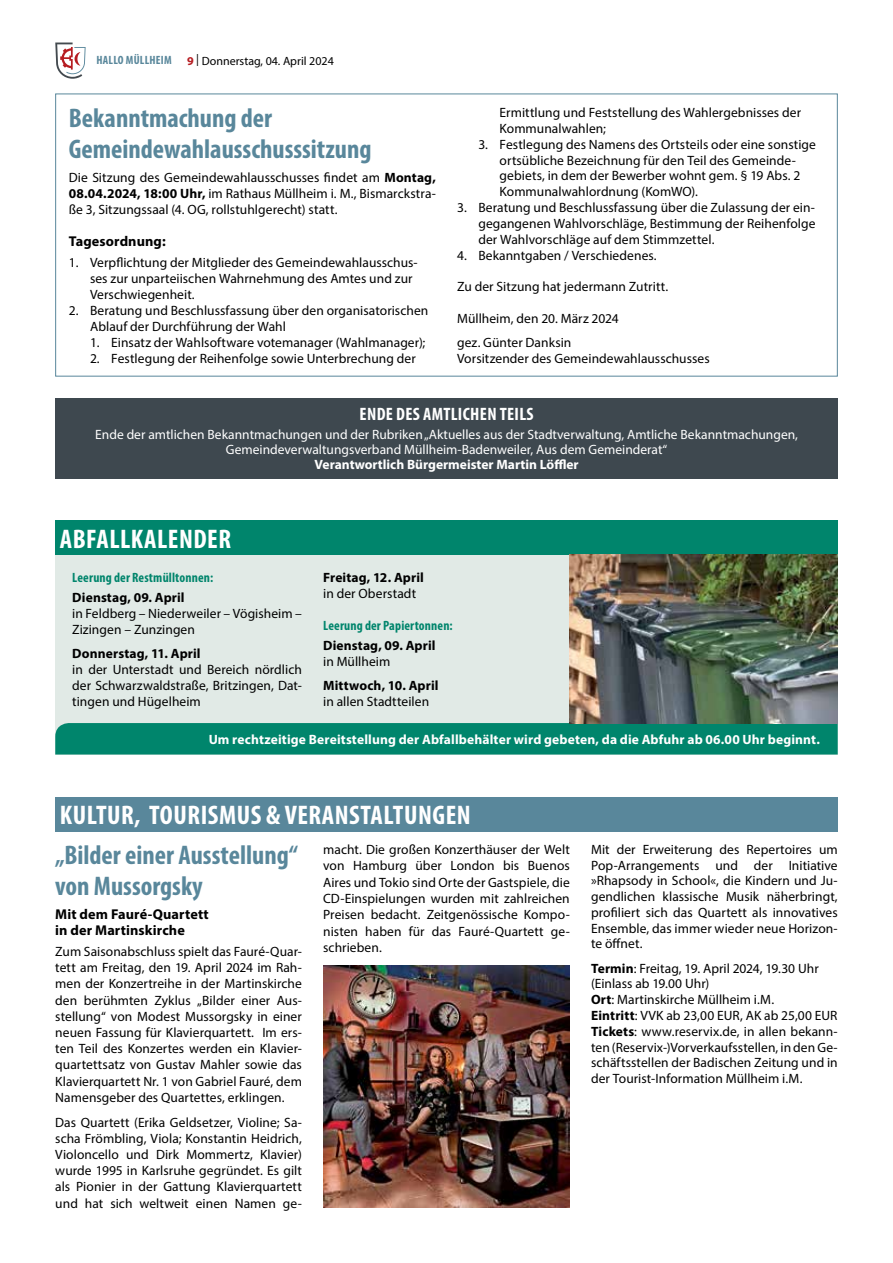
<style>
.page{position:relative;width:893px;height:1263px;background:#fff}
.page>*{position:absolute;margin:0;border:0;box-sizing:border-box;transform-origin:0 0}
.t1{font:700 condensed 27px/30.3px "Myriad Pro";color:#59879b}
.t2{font:700 condensed 27px "Myriad Pro";letter-spacing:.02em;color:#fff}
.t3{font:700 condensed 18px "Myriad Pro";letter-spacing:.02em;color:#fff}
.t4{font:700 14.25px/16.2px "Myriad Pro";letter-spacing:.01em;color:#000}
.t5{font:13.5px/15.8px "Myriad Pro";letter-spacing:.005em;color:#000;text-align:justify}
.t6{font:13.5px/15px "Myriad Pro";color:#fff;text-align:center}
.t7{font:700 13.5px "Myriad Pro";letter-spacing:.01em;color:#fff}
.t8{font:700 13.5px "Myriad Pro";letter-spacing:.01em;color:#000}
.t9{font:700 condensed 13.5px "Myriad Pro";letter-spacing:.01em;color:#00856c}
.t10{font:12px "Myriad Pro";color:#000}
.t11{font:700 condensed 12px "Myriad Pro";letter-spacing:.02em;color:#59879b}
.s1{font-weight:700;color:#b61d22}
.s2{font-weight:700}
</style>
<div class="page">
<svg style="left:55px;top:43px;width:31px;height:36px"></svg>
<div style="left:55px;top:398px;width:783px;height:80px;background:#3e484f"></div>
<div style="left:55px;top:521px;width:783px;height:233px;background:#e1eae6"></div>
<div style="left:55px;top:521px;width:783px;height:34px;background:#00856c"></div>
<div style="left:55px;top:723px;width:783px;height:31px;background:#00856c"></div>
<img style="left:570px;top:554px;width:268px;height:169px">
<div style="left:55px;top:797px;width:783px;height:34px;background:#59879b"></div>
<img style="left:323px;top:965px;width:247px;height:242px">
<p class="t11" style="left:96px;top:52px;width:76px">Hallo Müllheim</p>
<p class="t10" style="left:187px;top:53px;width:148px"><span class="s1">9</span> | Donnerstag, 04. April 2024</p>
<h1 class="t1" style="left:69px;top:103px;width:304px">Bekanntmachung der<br>Gemeindewahlausschusssitzung</h1>
<p class="t5" style="left:69px;top:169px;width:369px">Die Sitzung des Gemeindewahlausschusses findet am <span class="s2">Montag, 08.04.2024, 18:00 Uhr,</span> im Rathaus Müllheim i. M., Bismarckstra&shy;ße 3, Sitzungssaal (4. OG, rollstuhlgerecht) statt.</p>
<p class="t4" style="left:69px;top:233px;width:98px">Tagesordnung:</p>
<p class="t5" style="left:90px;top:254px;width:329px;text-align:left;text-indent:-21px">1. Verpflichtung der Mitglieder des Gemeindewahlausschus&shy;ses zur unparteiischen Wahrnehmung des Amtes und zur<br>Verschwiegenheit.</p>
<p class="t5" style="left:90px;top:302px;width:340px;text-indent:-21px">2. Beratung und Beschlussfassung über den organisatorischen<br>Ablauf der Durchführung der Wahl</p>
<p class="t5" style="left:90px;top:334px;width:337px">1. Einsatz der Wahlsoftware votemanager (Wahlmanager);</p>
<p class="t5" style="left:90px;top:350px;width:327px">2. Festlegung der Reihenfolge sowie Unterbrechung der</p>
<p class="t5" style="left:500px;top:105px;width:303px">Ermittlung und Feststellung des Wahlergebnisses der<br>Kommunalwahlen;</p>
<p class="t5" style="left:500px;top:136px;width:318px;text-align:left;text-indent:-21px">3. Festlegung des Namens des Ortsteils oder eine sonstige ortsübliche Bezeichnung für den Teil des Gemeinde&shy;gebiets, in dem der Bewerber wohnt gem. § 19 Abs. 2<br>Kommunalwahlordnung (KomWO).</p>
<p class="t5" style="left:478px;top:199px;width:339px;text-indent:-21px">3. Beratung und Beschlussfassung über die Zulassung der ein&shy;gegangenen Wahlvorschläge, Bestimmung der Reihenfolge der Wahlvorschläge auf dem Stimmzettel.</p>
<p class="t5" style="left:457px;top:247px;width:201px">4. Bekanntgaben / Verschiedenes.</p>
<p class="t5" style="left:457px;top:279px;width:213px">Zu der Sitzung hat jedermann Zutritt.</p>
<p class="t5" style="left:457px;top:306px;width:163px;line-height:24.3px">Müllheim, den 20. März 2024 gez. Günter Danksin</p>
<p class="t5" style="left:457px;top:350px;width:254px">Vorsitzender des Gemeindewahlausschusses</p>
<h2 class="t3" style="left:360px;top:402px;width:176px">ENDE DES AMTLICHEN TEILS</h2>
<p class="t6" style="left:95px;top:427px;width:704px">Ende der amtlichen Bekanntmachungen und der Rubriken „Aktuelles aus der Stadtverwaltung, Amtliche Bekanntmachungen,<br>Gemeindeverwaltungsverband Müllheim-Badenweiler, Aus dem Gemeinderat“</p>
<p class="t7" style="left:315px;top:455px;width:266px">Verantwortlich Bürgermeister Martin Löffler</p>
<h1 class="t2" style="left:60px;top:522px;width:173px">ABFALLKALENDER</h1>
<p class="t9" style="left:72px;top:569px;width:142px">Leerung der Restmülltonnen:</p>
<p class="t8" style="left:72px;top:589px;width:114px">Dienstag, 09. April</p>
<p class="t5" style="left:72px;top:605px;width:231px">in Feldberg – Niederweiler – Vögisheim –<br>Zizingen – Zunzingen</p>
<p class="t8" style="left:72px;top:645px;width:130px">Donnerstag, 11. April</p>
<p class="t5" style="left:72px;top:662px;width:231px">in der Unterstadt und Bereich nördlich der Schwarzwaldstraße, Britzingen, Dat&shy;tingen und Hügelheim</p>
<p class="t8" style="left:323px;top:569px;width:102px">Freitag, 12. April</p>
<p class="t5" style="left:323px;top:585px;width:94px">in der Oberstadt</p>
<p class="t9" style="left:323px;top:617px;width:131px">Leerung der Papiertonnen:</p>
<p class="t8" style="left:323px;top:637px;width:114px">Dienstag, 09. April</p>
<p class="t5" style="left:323px;top:653px;width:69px">in Müllheim</p>
<p class="t8" style="left:323px;top:677px;width:117px">Mittwoch, 10. April</p>
<p class="t5" style="left:323px;top:693px;width:107px">in allen Stadtteilen</p>
<p class="t7" style="left:209px;top:730px;width:613px">Um rechtzeitige Bereitstellung der Abfallbehälter wird gebeten, da die Abfuhr ab 06.00 Uhr beginnt.</p>
<h1 class="t2" style="left:60px;top:798px;width:413px">KULTUR, TOURISMUS &amp; VERANSTALTUNGEN</h1>
<h1 class="t1" style="left:55px;top:839px;width:244px">„Bilder einer Ausstellung“ von Mussorgsky</h1>
<p class="t4" style="left:55px;top:906px;width:155px">Mit dem Fauré-Quartett in der Martinskirche</p>
<p class="t5" style="left:55px;top:943px;width:248px;line-height:16.2px">Zum Saisonabschluss spielt das Fauré-Quar&shy;tett am Freitag, den 19. April 2024 im Rah&shy;men der Konzertreihe in der Martinskirche den berühmten Zyklus „Bilder einer Aus&shy;stellung“ von Modest Mussorgsky in einer neuen Fassung für Klavierquartett. Im ers&shy;ten Teil des Konzertes werden ein Klavier&shy;quartettsatz von Gustav Mahler sowie das Klavierquartett Nr. 1 von Gabriel Fauré, dem Namensgeber des Quartettes, erklingen.</p>
<p class="t5" style="left:55px;top:1114px;width:248px;line-height:16.2px">Das Quartett (Erika Geldsetzer, Violine; Sa&shy;scha Frömbling, Viola; Konstantin Heidrich, Violoncello und Dirk Mommertz, Klavier) wurde 1995 in Karlsruhe gegründet. Es gilt als Pionier in der Gattung Klavierquartett und hat sich weltweit einen Namen ge-</p>
<p class="t5" style="left:323px;top:841px;width:248px;line-height:16.4px">macht. Die großen Konzerthäuser der Welt von Hamburg über London bis Buenos Aires und Tokio sind Orte der Gastspiele, die CD-Einspielungen wurden mit zahlreichen Preisen bedacht. Zeitgenössische Kompo&shy;nisten haben für das Fauré-Quartett ge&shy;schrieben.</p>
<p class="t5" style="left:591px;top:841px;width:248px">Mit der Erweiterung des Repertoires um Pop-Arrangements und der Initiative »Rhapsody in School«, die Kindern und Ju&shy;gendlichen klassische Musik näherbringt, profiliert sich das Quartett als innovatives Ensemble, das immer wieder neue Horizon&shy;te öffnet.</p>
<p class="t5" style="left:591px;top:960px;width:248px;text-align:left"><span class="s2">Termin</span>: Freitag, 19. April 2024, 19.30 Uhr (Einlass ab 19.00 Uhr)<br><span class="s2">Ort</span>: Martinskirche Müllheim i.M.<br><span class="s2">Eintritt</span>: VVK ab 23,00 EUR, AK ab 25,00 EUR <span class="s2">Tickets</span>: www.reservix.de, in allen bekann&shy;ten (Reservix-)Vorverkaufsstellen, in den Ge&shy;schäftsstellen der Badischen Zeitung und in der Tourist-Information Müllheim i.M.</p>
</div>
